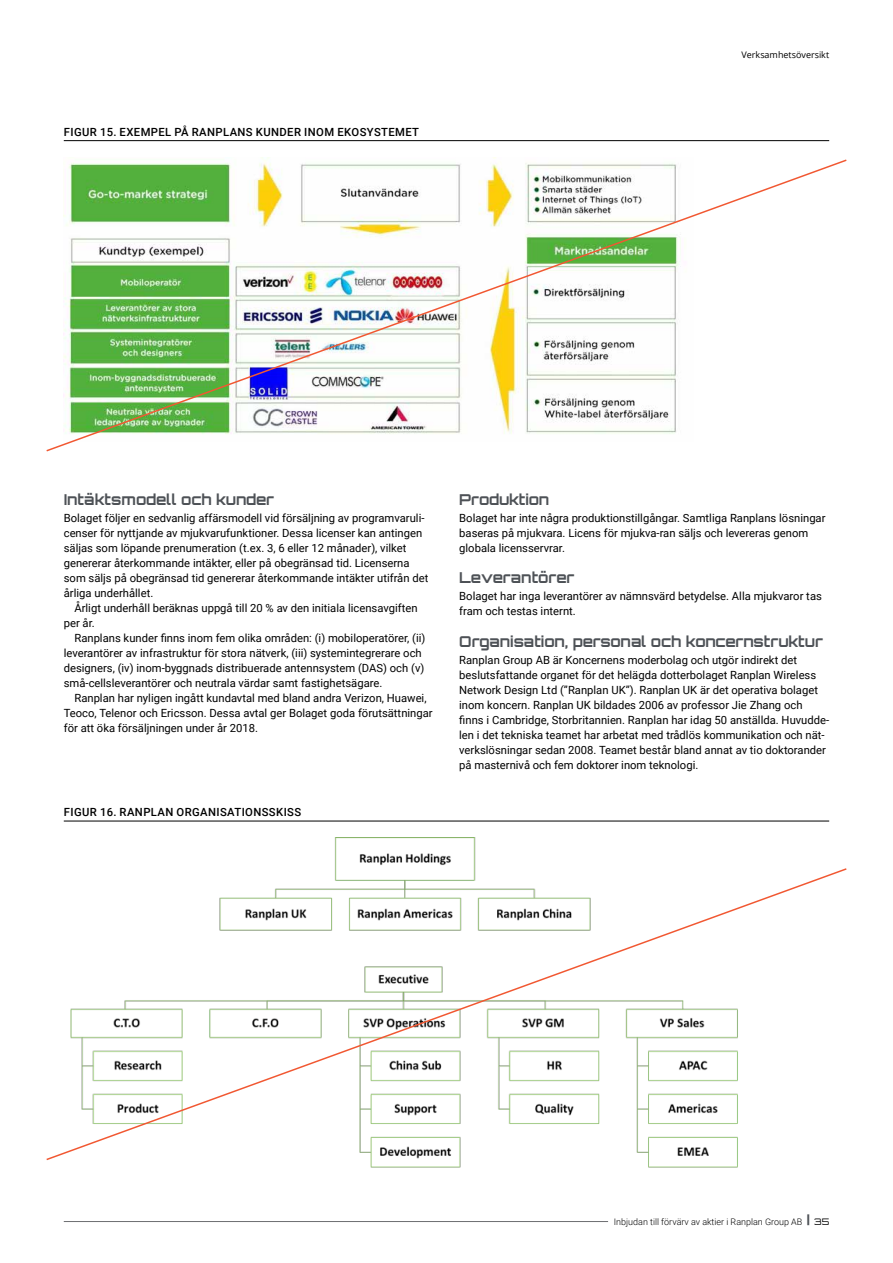
<style>
.page{position:relative;width:893px;height:1263px;background:#fff}
.page>*{position:absolute;margin:0;border:0;box-sizing:border-box;transform-origin:0 0}
.t1{font:700 15px "Orbitron";color:#4d5156}
.t2{font:11.25px/15px "Roboto";color:#000}
.t3{font:500 11.25px "Roboto";letter-spacing:.035em;color:#000}
.t4{font:300 9px "Roboto";color:#000}
.t5{font:9px "Open Sans";color:#000}
.s1{font-family:"Orbitron";font-weight:900;font-size:12px;color:#4d5156}
.s2{font-family:"Orbitron";font-weight:400}
</style>
<div class="page">
<hr style="left:64px;top:1221px;width:544px;height:1px;background:#6d6e71">
<hr style="left:64px;top:140px;width:765px;height:1px;background:#000">
<hr style="left:64px;top:821px;width:765px;height:1px;background:#000">
<img style="left:335px;top:838px;width:403px;height:330px">
<svg style="left:46px;top:867px;width:801px;height:294px"></svg>
<svg style="left:46px;top:158px;width:801px;height:294px"></svg>
<p class="t3" style="left:64px;top:124px;width:357px">FIGUR 15. EXEMPEL PÅ RANPLANS KUNDER INOM EKOSYSTEMET</p>
<p class="t5" style="left:741px;top:48px;width:89px">Verksamhetsöversikt</p>
<h1 class="t1" style="left:64px;top:490px;width:212px">Intäktsmodell och kunder</h1>
<p class="t2" style="left:64px;top:510px;width:366px">Bolaget följer en sedvanlig affärsmodell vid försäljning av programvaruli&shy;censer för nyttjande av mjukvarufunktioner. Dessa licenser kan antingen säljas som löpande prenumeration (t.ex. 3, 6 eller 12 månader), vilket genererar återkommande intäkter, eller på obegränsad tid. Licenserna som säljs på obegränsad tid genererar återkommande intäkter utifrån det årliga underhållet.</p>
<p class="t2" style="left:64px;top:600px;width:355px;text-indent:11px">Årligt underhåll beräknas uppgå till 20 % av den initiala licensavgiften per år.</p>
<p class="t2" style="left:64px;top:630px;width:363px;text-indent:11px">Ranplans kunder finns inom fem olika områden: (i) mobiloperatörer, (ii) leverantörer av infrastruktur för stora nätverk, (iii) systemintegrerare och designers, (iv) inom-byggnads distribuerade antennsystem (DAS) och (v) små-cellsleverantörer och neutrala värdar samt fastighetsägare.</p>
<p class="t2" style="left:64px;top:690px;width:370px;text-indent:11px">Ranplan har nyligen ingått kundavtal med bland andra Verizon, Huawei,<br>Teoco, Telenor och Ericsson. Dessa avtal ger Bolaget goda förutsättningar för att öka försäljningen under år 2018.</p>
<p class="t3" style="left:64px;top:804px;width:239px">FIGUR 16. RANPLAN ORGANISATIONSSKISS</p>
<h1 class="t1" style="left:459px;top:490px;width:91px">Produktion</h1>
<p class="t2" style="left:459px;top:510px;width:368px">Bolaget har inte några produktionstillgångar. Samtliga Ranplans lösningar baseras på mjukvara. Licens för mjukva-ran säljs och levereras genom globala licensservrar.</p>
<h1 class="t1" style="left:459px;top:569px;width:117px">Leverantörer</h1>
<p class="t2" style="left:459px;top:588px;width:364px">Bolaget har inga leverantörer av nämnsvärd betydelse. Alla mjukvaror tas fram och testas internt.</p>
<h1 class="t1" style="left:459px;top:632px;width:365px">Organisation, personal och koncernstruktur</h1>
<p class="t2" style="left:459px;top:652px;width:371px">Ranplan Group AB är Koncernens moderbolag och utgör indirekt det beslutsfattande organet för det helägda dotterbolaget Ranplan Wireless Network Design Ltd (”Ranplan UK”). Ranplan UK är det operativa bolaget inom koncern. Ranplan UK bildades 2006 av professor Jie Zhang och finns i Cambridge, Storbritannien. Ranplan har idag 50 anställda. Huvudde&shy;len i det tekniska teamet har arbetat med trådlös kommunikation och nät&shy;verkslösningar sedan 2008. Teamet består bland annat av tio doktorander på masternivå och fem doktorer inom teknologi.</p>
<p class="t4" style="left:614px;top:1216px;width:217px">Inbjudan till förvärv av aktier i Ranplan Group AB <span class="s1">|</span> <span class="s2">35</span></p>
</div>
